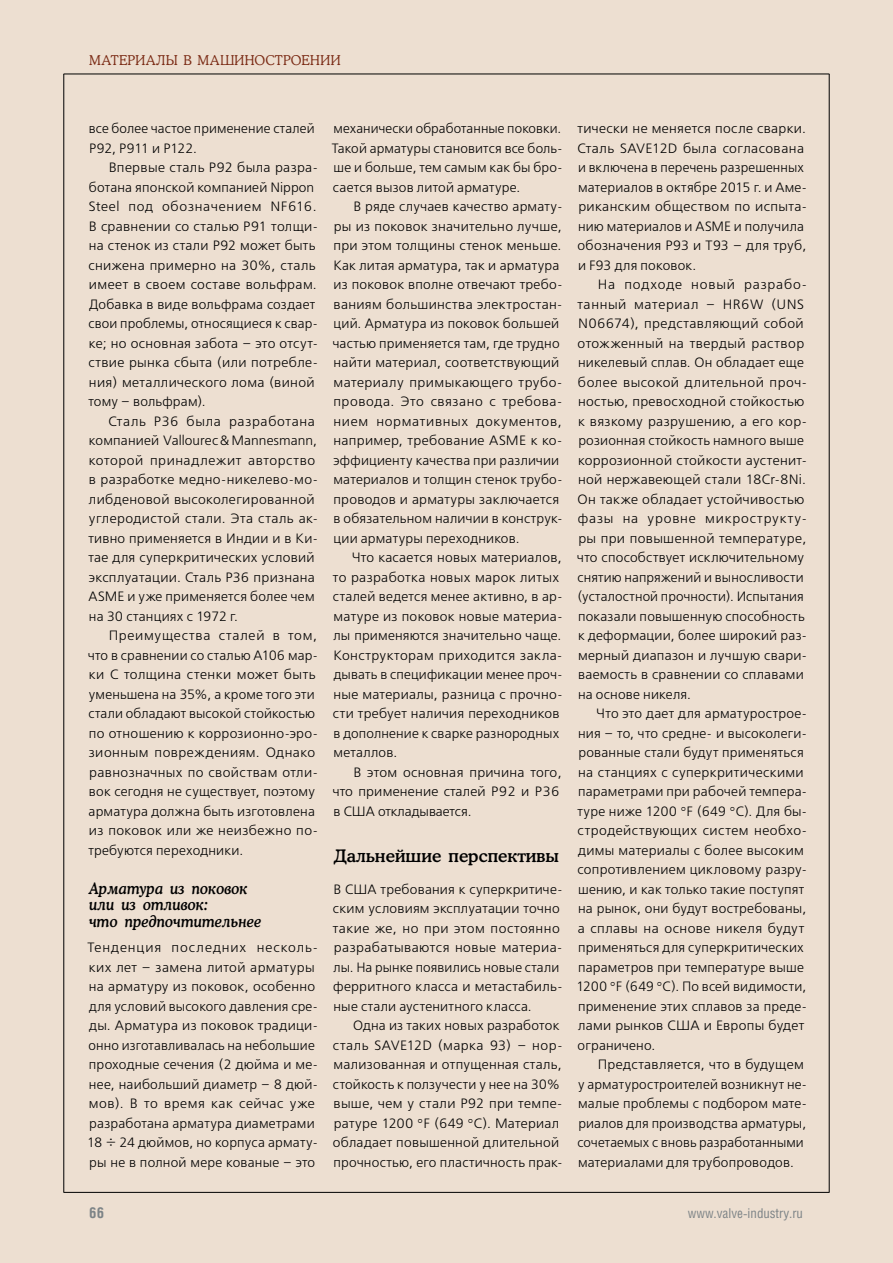
<style>
.page{position:relative;width:893px;height:1263px;background:#eddfd1}
.page>*{position:absolute;margin:0;border:0;box-sizing:border-box;transform-origin:0 0}
.t1{font:17.25px "Osvald Medium C";color:#000}
.t2{font:italic 15.75px/16.5px "Osvald Medium C";color:#000;scale:.9 1}
.t3{font:700 15px "Helios Cond";color:#7c8386}
.t4{font:13.5px/19.5px "Free Set Light C";letter-spacing:.02em;color:#000}
.t5{font:13.5px "Osvald Light C";letter-spacing:.025em;color:#7b2b15}
.t6{font:13.5px "Helios Cond";color:#7c8386}
</style>
<div class="page">
<hr style="left:64px;top:74px;width:1px;height:1118px;background:#000">
<hr style="left:829px;top:74px;width:1px;height:1118px;background:#000">
<hr style="left:64px;top:74px;width:765px;height:1px;background:#000">
<hr style="left:64px;top:1192px;width:765px;height:1px;background:#000">
<p class="t5" style="left:89px;top:52px;width:253px">Материалы в машиностроении</p>
<p class="t4" style="left:89px;top:120px;width:227px">все более частое применение сталей<br>P92, P911 и P122.</p>
<p class="t4" style="left:88px;top:159px;width:231px;text-indent:20px">Впервые сталь P92 была разра&shy;ботана японской компанией Nippon<br>Steel под обозначением NF616.<br>В сравнении со сталью Р91 толщи&shy;на стенок из стали P92 может быть снижена примерно на 30%, сталь имеет в своем составе вольфрам.<br>Добавка в виде вольфрама создает свои проблемы, относящиеся к свар&shy;ке; но основная забота – это отсут&shy;ствие рынка сбыта (или потребле&shy;ния) металлического лома (виной тому – вольфрам).</p>
<p class="t4" style="left:88px;top:412px;width:231px;text-indent:20px">Сталь P36 была разработана компанией Vallourec&amp;Mannesmann, которой принадлежит авторство в разработке медно-никелево-мо&shy;либденовой высоколегированной углеродистой стали. Эта сталь ак&shy;тивно применяется в Индии и в Ки&shy;тае для суперкритических условий эксплуатации. Сталь P36 признана<br>ASME и уже применяется более чем на 30 станциях с 1972 г.</p>
<p class="t4" style="left:88px;top:627px;width:232px;text-indent:21px">Преимущества сталей в том, что в сравнении со сталью A106 мар&shy;ки C толщина стенки может быть уменьшена на 35%, а кроме того эти стали обладают высокой стойкостью по отношению к коррозионно-эро&shy;зионным повреждениям. Однако равнозначных по свойствам отли&shy;вок сегодня не существует, поэтому арматура должна быть изготовлена из поковок или же неизбежно по&shy;требуются переходники.</p>
<p class="t2" style="left:89px;top:879px;width:193px">Арматура из поковок или из отливок:<br>что предпочтительнее</p>
<p class="t4" style="left:87px;top:939px;width:233px">Тенденция последних несколь&shy;ких лет – замена литой арматуры на арматуру из поковок, особенно для условий высокого давления сре&shy;ды. Арматура из поковок традици&shy;онно изготавливалась на небольшие проходные сечения (2 дюйма и ме&shy;нее, наибольший диаметр – 8 дюй&shy;мов). В то время как сейчас уже разработана арматура диаметрами<br>18 ÷ 24 дюймов, но корпуса армату&shy;ры не в полной мере кованые – это</p>
<p class="t4" style="left:332px;top:120px;width:232px">механически обработанные поковки.<br>Такой арматуры становится все боль&shy;ше и больше, тем самым как бы бро&shy;сается вызов литой арматуре.</p>
<p class="t4" style="left:333px;top:198px;width:232px;text-indent:21px">В ряде случаев качество армату&shy;ры из поковок значительно лучше, при этом толщины стенок меньше.<br>Как литая арматура, так и арматура из поковок вполне отвечают требо&shy;ваниям большинства электростан&shy;ций. Арматура из поковок большей частью применяется там, где трудно найти материал, соответствующий материалу примыкающего трубо&shy;провода. Это связано с требова&shy;нием нормативных документов, например, требование ASME к ко&shy;эффициенту качества при различии материалов и толщин стенок трубо&shy;проводов и арматуры заключается в обязательном наличии в конструк&shy;ции арматуры переходников.</p>
<p class="t4" style="left:333px;top:549px;width:231px;text-indent:19px">Что касается новых материалов, то разработка новых марок литых сталей ведется менее активно, в ар&shy;матуре из поковок новые материа&shy;лы применяются значительно чаще.<br>Конструкторам приходится закла&shy;дывать в спецификации менее проч&shy;ные материалы, разница с прочно&shy;сти требует наличия переходников в дополнение к сварке разнородных металлов.</p>
<p class="t4" style="left:333px;top:763px;width:230px;text-indent:21px">В этом основная причина того, что применение сталей P92 и P36 в США откладывается.</p>
<p class="t1" style="left:334px;top:846px;width:227px">Дальнейшие перспективы</p>
<p class="t4" style="left:333px;top:880px;width:231px">В США требования к суперкритиче&shy;ским условиям эксплуатации точно такие же, но при этом постоянно разрабатываются новые материа&shy;лы. На рынке появились новые стали ферритного класса и метастабиль&shy;ные стали аустенитного класса.</p>
<p class="t4" style="left:333px;top:1017px;width:231px;text-indent:20px">Одна из таких новых разработок сталь SAVE12D (марка 93) – нор&shy;мализованная и отпущенная сталь, стойкость к ползучести у нее на 30% выше, чем у стали P92 при темпе&shy;ратуре 1200 F (649 C). Материал обладает повышенной длительной прочностью, его пластичность прак-</p>
<p class="t4" style="left:577px;top:120px;width:231px">тически не меняется после сварки.<br>Сталь SAVE12D была согласована и включена в перечень разрешенных материалов в октябре 2015 г. и Аме&shy;риканским обществом по испыта&shy;нию материалов и ASME и получила обозначения P93 и T93 – для труб, и F93 для поковок.</p>
<p class="t4" style="left:577px;top:276px;width:232px;text-indent:21px">На подходе новый разрабо&shy;танный материал – HR6W (UNS<br>N06674), представляющий собой отожженный на твердый раствор никелевый сплав. Он обладает еще более высокой длительной проч&shy;ностью, превосходной стойкостью к вязкому разрушению, а его кор&shy;розионная стойкость намного выше коррозионной стойкости аустенит&shy;ной нержавеющей стали 18Cr-8Ni.<br>Он также обладает устойчивостью фазы на уровне микрострукту&shy;ры при повышенной температуре, что способствует исключительному снятию напряжений и выносливости (усталостной прочности). Испытания показали повышенную способность к деформации, более широкий раз&shy;мерный диапазон и лучшую свари&shy;ваемость в сравнении со сплавами на основе никеля.</p>
<p class="t4" style="left:576px;top:705px;width:233px;text-indent:21px">Что это дает для арматурострое&shy;ния – то, что средне- и высоколеги&shy;рованные стали будут применяться на станциях с суперкритическими параметрами при рабочей темпера&shy;туре ниже 1200 F (649 C). Для бы&shy;стродействующих систем необхо&shy;димы материалы с более высоким сопротивлением цикловому разру&shy;шению, и как только такие поступят на рынок, они будут востребованы, а сплавы на основе никеля будут применяться для суперкритических параметров при температуре выше<br>1200 F (649 C). По всей видимости, применение этих сплавов за преде&shy;лами рынков США и Европы будет ограничено.</p>
<p class="t4" style="left:578px;top:1056px;width:231px;text-indent:20px">Представляется, что в будущем у арматуростроителей возникнут не&shy;малые проблемы с подбором мате&shy;риалов для производства арматуры, сочетаемых с вновь разработанными материалами для трубопроводов.</p>
<p class="t3" style="left:89px;top:1203px;width:16px">66</p>
<p class="t6" style="left:688px;top:1205px;width:117px">www.valve-industry.ru</p>
</div>
